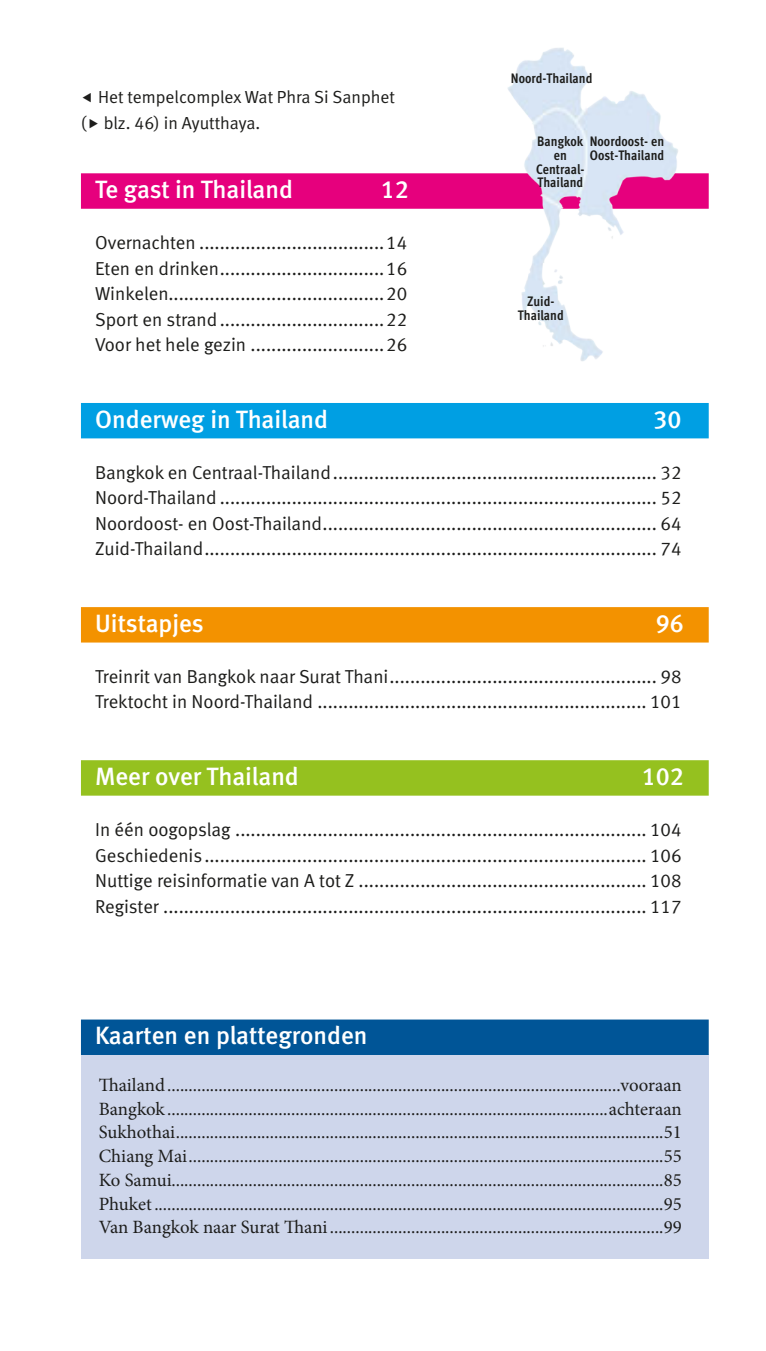
<style>
.page{position:relative;width:766px;height:1351px;background:#fff}
.page>*{position:absolute;margin:0;border:0;box-sizing:border-box;transform-origin:0 0}
.t1{font:25px "Meta Medium LF";color:#fff}
.t2{font:18.75px/25.5px "Meta Normal LF";color:#1d1d1b;text-align:justify}
.t3{font:18.75px/23.8px "Minion Pro";letter-spacing:-.005em;color:#1d1d1b;text-align:justify}
.t4{font:17.5px/25.5px "Meta Normal LF";color:#1d1d1b}
.t5{font:700 condensed 13.75px/13.8px "Meta OT";color:#1d1d1b;text-align:center}
</style>
<div class="page">
<div style="left:81px;top:1053px;width:627px;height:205px;background:#ced6eb"></div>
<div style="left:81px;top:173px;width:627px;height:36px;background:#e6007d"></div>
<div style="left:81px;top:403px;width:627px;height:35px;background:#009fe3"></div>
<div style="left:81px;top:607px;width:627px;height:35px;background:#f39200"></div>
<div style="left:81px;top:760px;width:627px;height:36px;background:#95c11f"></div>
<div style="left:81px;top:1019px;width:627px;height:36px;background:#005597"></div>
<img style="left:500px;top:48px;width:186px;height:313px">
<p class="t4" style="left:81px;top:84px;width:315px;text-indent:17px">Het tempelcomplex Wat Phra Si Sanphet ( blz. 46) in Ayutthaya.</p>
<h1 class="t1" style="left:95px;top:175px;width:199px">Te gast in Thailand</h1>
<h1 class="t1" style="left:380px;top:175px;width:30px">12</h1>
<p class="t2" style="left:95px;top:230px;width:313px">Overnachten ....................................14<br>Eten en drinken................................16<br>Winkelen..........................................20<br>Sport en strand................................22<br>Voor het hele gezin ..........................26</p>
<p class="t5" style="left:510px;top:71px;width:83px">Noord-Thailand</p>
<p class="t5" style="left:589px;top:135px;width:76px;text-align:left">Noordoost- en<br>Oost-Thailand</p>
<p class="t5" style="left:536px;top:135px;width:50px">Bangkok en<br>Centraal-<br>Thailand</p>
<p class="t5" style="left:517px;top:295px;width:47px">Zuid-<br>Thailand</p>
<h1 class="t1" style="left:95px;top:404px;width:234px">Onderweg in Thailand</h1>
<h1 class="t1" style="left:653px;top:404px;width:29px">30</h1>
<p class="t2" style="left:95px;top:459px;width:587px">Bangkok en Centraal-Thailand............................................................... 32<br>Noord-Thailand ..................................................................................... 52<br>Noordoost- en Oost-Thailand................................................................. 64<br>Zuid-Thailand........................................................................................ 74</p>
<h1 class="t1" style="left:95px;top:608px;width:110px">Uitstapjes</h1>
<h1 class="t1" style="left:655px;top:608px;width:30px">96</h1>
<p class="t2" style="left:95px;top:663px;width:587px">Treinrit van Bangkok naar Surat Thani.................................................... 98<br>Trektocht in Noord-Thailand ................................................................ 101</p>
<h1 class="t1" style="left:95px;top:762px;width:205px">Meer over Thailand</h1>
<h1 class="t1" style="left:641px;top:762px;width:44px">102</h1>
<p class="t2" style="left:95px;top:816px;width:587px">In één oogopslag ................................................................................ 104<br>Geschiedenis...................................................................................... 106<br>Nuttige reisinformatie van A tot Z ........................................................ 108<br>Register .............................................................................................. 117</p>
<h1 class="t1" style="left:95px;top:1021px;width:274px">Kaarten en plattegronden</h1>
<p class="t3" style="left:99px;top:1073px;width:584px">Thailand..........................................................................................................vooraan Bangkok.......................................................................................................achteraan Sukhothai..................................................................................................................51<br>Chiang Mai...............................................................................................................55<br>Ko Samui...................................................................................................................85<br>Phuket.......................................................................................................................95<br>Van Bangkok naar Surat Thani..............................................................................99</p>
</div>
